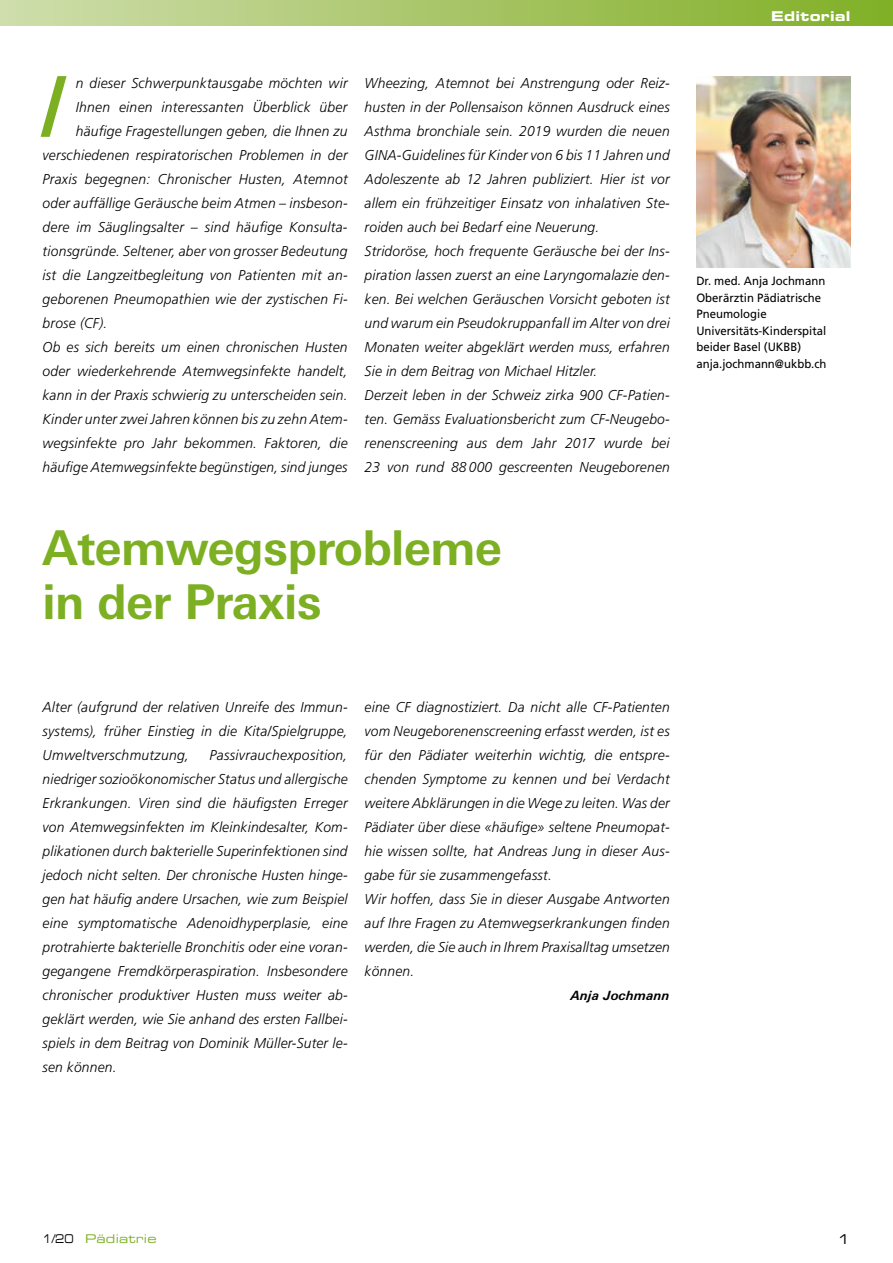
<style>
.page{position:relative;width:893px;height:1263px;background:#fff}
.page>*{position:absolute;margin:0;border:0;box-sizing:border-box;transform-origin:0 0}
.t1{font:italic 500 condensed 84px "Linotype Univers";color:#7daf23}
.t2{font:700 48px/54px "Linotype Univers Basic";letter-spacing:-.01em;color:#7daf23}
.t3{font:italic 300 14.25px/24px "Frutiger";letter-spacing:.015em;color:#000;text-align:justify}
.t4{font:13.5px "Eurostile Bold Extended Two";letter-spacing:.02em;color:#fff}
.t5{font:13.5px "Eurostile Extended Two";color:#000}
.t6{font:italic 700 12.75px "Linotype Univers Basic";letter-spacing:.015em;color:#000}
.t7{font:12px/16.5px "Frutiger";color:#000;scale:.95 1}
.t8{font:12px "Eurostile Extended Two";letter-spacing:.02em;color:#7daf23}
.s1{color:#000}
</style>
<div class="page">
<div style="left:0;top:0;width:893px;height:26px;background:linear-gradient(to right,#d0ddad,#81af25)"></div>
<img style="left:696px;top:77px;width:154px;height:191px">
<h1 class="t1" style="left:43px;top:58px;width:23px">I</h1>
<p class="t3" style="left:76px;top:71px;width:273px">n dieser Schwerpunktausgabe möchten wir</p>
<p class="t3" style="left:76px;top:95px;width:273px">Ihnen einen interessanten Überblick über</p>
<p class="t3" style="left:76px;top:119px;width:273px">häufige Fragestellungen geben, die Ihnen zu</p>
<p class="t3" style="left:43px;top:143px;width:307px">verschiedenen respiratorischen Problemen in der</p>
<p class="t3" style="left:43px;top:167px;width:307px">Praxis begegnen: Chronischer Husten, Atemnot</p>
<p class="t3" style="left:43px;top:191px;width:307px">oder auffällige Geräusche beim Atmen – insbeson-</p>
<p class="t3" style="left:43px;top:215px;width:306px">dere im Säuglingsalter – sind häufige Konsulta-</p>
<p class="t3" style="left:43px;top:239px;width:307px">tionsgründe. Seltener, aber von grosser Bedeutung</p>
<p class="t3" style="left:43px;top:263px;width:307px">ist die Langzeitbegleitung von Patienten mit an-</p>
<p class="t3" style="left:43px;top:287px;width:307px">geborenen Pneumopathien wie der zystischen Fi-</p>
<p class="t3" style="left:43px;top:311px;width:66px">brose (CF).</p>
<p class="t3" style="left:43px;top:335px;width:307px">Ob es sich bereits um einen chronischen Husten</p>
<p class="t3" style="left:43px;top:359px;width:307px">oder wiederkehrende Atemwegsinfekte handelt,</p>
<p class="t3" style="left:43px;top:383px;width:307px">kann in der Praxis schwierig zu unterscheiden sein.</p>
<p class="t3" style="left:43px;top:407px;width:307px">Kinder unter zwei Jahren können bis zu zehn Atem-</p>
<p class="t3" style="left:43px;top:431px;width:307px">wegsinfekte pro Jahr bekommen. Faktoren, die</p>
<p class="t3" style="left:43px;top:455px;width:307px">häufige Atemwegsinfekte begünstigen, sind junges</p>
<p class="t3" style="left:365px;top:71px;width:307px;text-align:left">Wheezing, Atemnot bei Anstrengung oder Reiz&shy;husten in der Pollensaison können Ausdruck eines Asthma bronchiale sein. 2019 wurden die neuen GINA-Guidelines für Kinder von 6 bis 11 Jahren und Adoleszente ab 12 Jahren publiziert. Hier ist vor allem ein frühzeitiger Einsatz von inhalativen Ste&shy;roiden auch bei Bedarf eine Neuerung.<br>Stridoröse, hoch frequente Geräusche bei der Ins&shy;piration lassen zuerst an eine Laryngomalazie den&shy;ken. Bei welchen Geräuschen Vorsicht geboten ist und warum ein Pseudokruppanfall im Alter von drei Monaten weiter abgeklärt werden muss, erfahren Sie in dem Beitrag von Michael Hitzler.<br>Derzeit leben in der Schweiz zirka 900 CF-Patien&shy;ten. Gemäss Evaluationsbericht zum CF-Neugebo&shy;renenscreening aus dem Jahr 2017 wurde bei 23 von rund 88 000 gescreenten Neugeborenen</p>
<h2 class="t2" style="left:43px;top:520px;width:461px">Atemwegsprobleme in der Praxis</h2>
<p class="t4" style="left:771px;top:7px;width:81px">Editorial</p>
<p class="t7" style="left:696px;top:273px;width:138px">Dr. med. Anja Jochmann<br>Oberärztin Pädiatrische<br>Pneumologie<br>Universitäts-Kinderspital beider Basel (UKBB) anja.jochmann@ukbb.ch</p>
<p class="t3" style="left:43px;top:695px;width:307px">Alter (aufgrund der relativen Unreife des Immun&shy;systems), früher Einstieg in die Kita/Spielgruppe, Umweltverschmutzung,</p>
<p class="t3" style="left:43px;top:743px;width:307px;text-indent:167px">Passivrauchexposition, niedriger sozioökonomischer Status und allergische Erkrankungen. Viren sind die häufigsten Erreger von Atemwegsinfekten im Kleinkindesalter, Kom&shy;plikationen durch bakterielle Superinfektionen sind jedoch nicht selten. Der chronische Husten hinge&shy;gen hat häufig andere Ursachen, wie zum Beispiel eine symptomatische Adenoidhyperplasie, eine protrahierte bakterielle Bronchitis oder eine voran&shy;gegangene Fremdkörperaspiration. Insbesondere chronischer produktiver Husten muss weiter ab&shy;geklärt werden, wie Sie anhand des ersten Fallbei&shy;spiels in dem Beitrag von Dominik Müller-Suter le&shy;sen können.</p>
<p class="t3" style="left:365px;top:695px;width:307px;text-align:left">eine CF diagnostiziert. Da nicht alle CF-Patienten vom Neugeborenenscreening erfasst werden, ist es für den Pädiater weiterhin wichtig, die entspre&shy;chenden Symptome zu kennen und bei Verdacht weitere Abklärungen in die Wege zu leiten. Was der Pädiater über diese «häufige» seltene Pneumopat&shy;hie wissen sollte, hat Andreas Jung in dieser Aus&shy;gabe für sie zusammengefasst.<br>Wir hoffen, dass Sie in dieser Ausgabe Antworten auf Ihre Fragen zu Atemwegserkrankungen finden werden, die Sie auch in Ihrem Praxisalltag umsetzen können.</p>
<p class="t6" style="left:571px;top:988px;width:100px">Anja Jochmann</p>
<p class="t8" style="left:43px;top:1230px;width:116px"><span class="s1">1/20</span> Pädiatrie</p>
<p class="t5" style="left:837px;top:1230px;width:15px">1</p>
</div>
